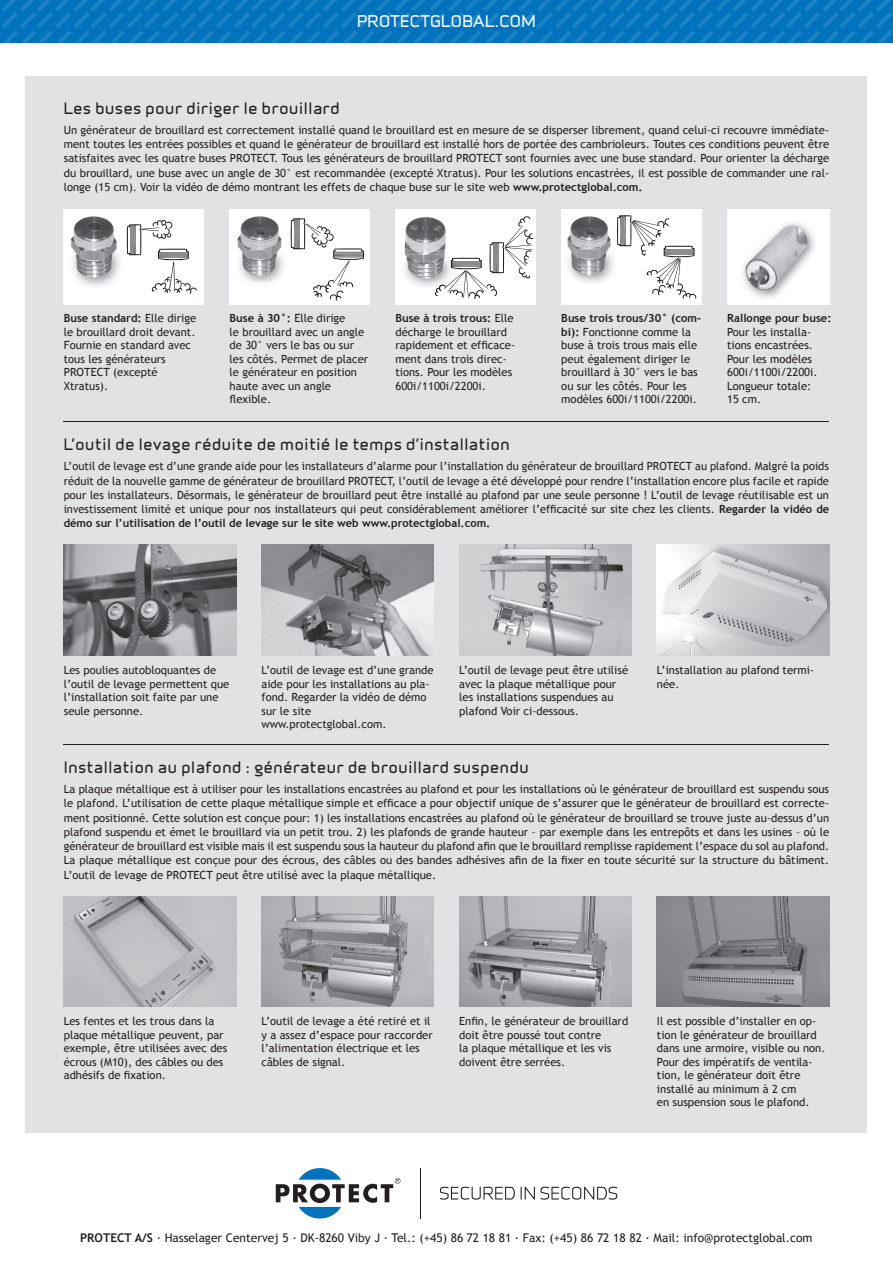
<style>
.page{position:relative;width:893px;height:1263px;background:#fff}
.page>*{position:absolute;margin:0;border:0;box-sizing:border-box;transform-origin:0 0}
.t1{font:15.3px "Infinity T Bold";letter-spacing:.03em;color:#fff}
.t2{font:15px "Infinity T Bold";letter-spacing:.05em;color:#231f20}
.t3{font:12px "Trebuchet MS";color:#231f20}
.t4{font:11.25px/13.5px "Trebuchet MS";color:#231f20}
.t5{font:700 11.25px "Trebuchet MS";color:#231f20}
.s1{font-weight:700}
</style>
<div class="page">
<svg style="left:440px;top:1187px;width:75px;height:13px"></svg>
<svg style="left:521px;top:1187px;width:96px;height:13px"></svg>
<svg style="left:276px;top:1168px;width:124px;height:50px"></svg>
<hr style="left:420px;top:1168px;width:1px;height:50px;background:#231f20">
<svg style="left:2px;top:0;width:891px;height:43px"></svg>
<div style="left:26px;top:77px;width:841px;height:1056px;background:#e1e2e4"></div>
<img style="left:261px;top:545px;width:173px;height:110px">
<img style="left:459px;top:545px;width:172px;height:110px">
<img style="left:64px;top:545px;width:172px;height:110px">
<img style="left:657px;top:545px;width:172px;height:110px">
<img style="left:261px;top:896px;width:173px;height:110px">
<img style="left:459px;top:896px;width:172px;height:110px">
<img style="left:64px;top:896px;width:172px;height:110px">
<img style="left:657px;top:896px;width:172px;height:110px">
<div style="left:230px;top:210px;width:140px;height:95px;background:#fff"></div>
<div style="left:395px;top:210px;width:141px;height:95px;background:#fff"></div>
<div style="left:561px;top:210px;width:141px;height:95px;background:#fff"></div>
<div style="left:727px;top:210px;width:102px;height:95px;background:#fff"></div>
<svg style="left:291px;top:218px;width:73px;height:83px"></svg>
<img style="left:237px;top:216px;width:47px;height:39px">
<img style="left:237px;top:255px;width:49px;height:26px">
<img style="left:402px;top:217px;width:33px;height:66px">
<img style="left:402px;top:255px;width:33px;height:7px">
<svg style="left:435px;top:216px;width:98px;height:83px"></svg>
<svg style="left:617px;top:215px;width:80px;height:84px"></svg>
<img style="left:617px;top:255px;width:1px;height:22px">
<img style="left:566px;top:255px;width:50px;height:22px">
<img style="left:567px;top:216px;width:44px;height:32px">
<img style="left:566px;top:248px;width:47px;height:18px">
<img style="left:743px;top:223px;width:72px;height:75px">
<img style="left:745px;top:226px;width:62px;height:67px">
<div style="left:64px;top:210px;width:140px;height:95px;background:#fff"></div>
<svg style="left:127px;top:220px;width:70px;height:74px"></svg>
<img style="left:70px;top:216px;width:52px;height:65px">
<img style="left:70px;top:248px;width:52px;height:7px">
<hr style="left:64px;top:421px;width:765px;height:1px;background:#231f20">
<hr style="left:64px;top:744px;width:765px;height:1px;background:#231f20">
<h1 class="t1" style="left:357px;top:10px;width:180px">PROTECTGLOBAL.COM</h1>
<h2 class="t2" style="left:64px;top:97px;width:277px">Les buses pour diriger le brouillard</h2>
<p class="t4" style="left:64px;top:123px;width:767px;line-height:14.2px;text-align:justify">Un générateur de brouillard est correctement installé quand le brouillard est en mesure de se disperser librement, quand celui-ci recouvre immédiate&shy;ment toutes les entrées possibles et quand le générateur de brouillard est installé hors de portée des cambrioleurs. Toutes ces conditions peuvent être satisfaites avec les quatre buses PROTECT. Tous les générateurs de brouillard PROTECT sont fournies avec une buse standard. Pour orienter la décharge du brouillard, une buse avec un angle de 30° est recommandée (excepté Xtratus). Pour les solutions encastrées, il est possible de commander une ral&shy;longe (15 cm). Voir la vidéo de démo montrant les effets de chaque buse sur le site web <span class="s1">www.protectglobal.com.</span></p>
<p class="t4" style="left:64px;top:312px;width:134px"><span class="s1">Buse standard:</span> Elle dirige le brouillard droit devant.<br>Fournie en standard avec tous les générateurs<br>PROTECT (excepté<br>Xtratus).</p>
<p class="t4" style="left:230px;top:312px;width:140px"><span class="s1">Buse à 30°:</span> Elle dirige<br>le brouillard avec un angle de 30° vers le bas ou sur les côtés. Permet de placer le générateur en position haute avec un angle flexible.</p>
<p class="t4" style="left:395px;top:312px;width:121px"><span class="s1">Buse à trois trous:</span> Elle décharge le brouillard rapidement et efficace&shy;ment dans trois direc&shy;tions. Pour les modèles<br>600i/1100i/2200i.</p>
<p class="t4" style="left:561px;top:312px;width:141px"><span class="s1">Buse trois trous/30° (com&shy;bi):</span> Fonctionne comme la buse à trois trous mais elle peut également diriger le brouillard à 30° vers le bas ou sur les côtés. Pour les modèles 600i/1100i/2200i.</p>
<p class="t5" style="left:727px;top:311px;width:106px">Rallonge pour buse:</p>
<p class="t4" style="left:727px;top:325px;width:92px">Pour les installa&shy;tions encastrées.<br>Pour les modèles<br>600i/1100i/2200i.<br>Longueur totale:<br>15 cm.</p>
<h2 class="t2" style="left:64px;top:433px;width:447px">L’outil de levage réduite de moitié le temps d’installation</h2>
<p class="t4" style="left:64px;top:459px;width:767px;line-height:14.2px;text-align:justify">L’outil de levage est d’une grande aide pour les installateurs d’alarme pour l’installation du générateur de brouillard PROTECT au plafond. Malgré la poids réduit de la nouvelle gamme de générateur de brouillard PROTECT, l’outil de levage a été développé pour rendre l’installation encore plus facile et rapide pour les installateurs. Désormais, le générateur de brouillard peut être installé au plafond par une seule personne ! L’outil de levage réutilisable est un investissement limité et unique pour nos installateurs qui peut considérablement améliorer l’efficacité sur site chez les clients. <span class="s1">Regarder la vidéo de démo sur l’utilisation de l’outil de levage sur le site web www.protectglobal.com.</span></p>
<p class="t4" style="left:261px;top:663px;width:174px">L’outil de levage est d’une grande aide pour les installations au pla&shy;fond. Regarder la vidéo de démo sur le site www.protectglobal.com.</p>
<p class="t4" style="left:459px;top:663px;width:170px">L’outil de levage peut être utilisé avec la plaque métallique pour les installations suspendues au plafond Voir ci-dessous.</p>
<p class="t4" style="left:64px;top:663px;width:167px">Les poulies autobloquantes de l’outil de levage permettent que l’installation soit faite par une seule personne.</p>
<p class="t4" style="left:657px;top:663px;width:159px">L’installation au plafond termi&shy;née.</p>
<h2 class="t2" style="left:64px;top:756px;width:466px">Installation au plafond : générateur de brouillard suspendu</h2>
<p class="t4" style="left:64px;top:782px;width:767px;line-height:14.2px;text-align:justify">La plaque métallique est à utiliser pour les installations encastrées au plafond et pour les installations où le générateur de brouillard est suspendu sous le plafond. L’utilisation de cette plaque métallique simple et efficace a pour objectif unique de s’assurer que le générateur de brouillard est correcte&shy;ment positionné. Cette solution est conçue pour: 1) les installations encastrées au plafond où le générateur de brouillard se trouve juste au-dessus d’un plafond suspendu et émet le brouillard via un petit trou. 2) les plafonds de grande hauteur – par exemple dans les entrepôts et dans les usines – où le générateur de brouillard est visible mais il est suspendu sous la hauteur du plafond afin que le brouillard remplisse rapidement l’espace du sol au plafond.<br>La plaque métallique est conçue pour des écrous, des câbles ou des bandes adhésives afin de la fixer en toute sécurité sur la structure du bâtiment.<br>L’outil de levage de PROTECT peut être utilisé avec la plaque métallique.</p>
<p class="t4" style="left:261px;top:1015px;width:173px">L’outil de levage a été retiré et il y a assez d’espace pour raccorder l’alimentation électrique et les câbles de signal.</p>
<p class="t4" style="left:459px;top:1015px;width:171px">Enfin, le générateur de brouillard doit être poussé tout contre<br>la plaque métallique et les vis doivent être serrées.</p>
<p class="t4" style="left:64px;top:1015px;width:165px">Les fentes et les trous dans la plaque métallique peuvent, par exemple, être utilisées avec des écrous (M10), des câbles ou des adhésifs de fixation.</p>
<p class="t4" style="left:657px;top:1015px;width:170px">Il est possible d’installer en op&shy;tion le générateur de brouillard dans une armoire, visible ou non.<br>Pour des impératifs de ventila&shy;tion, le générateur doit être installé au minimum à 2 cm<br>en suspension sous le plafond.</p>
<p class="t3" style="left:80px;top:1231px;width:734px"><span class="s1">PROTECT A/S</span> · Hasselager Centervej 5 · DK-8260 Viby J · Tel.: (+45) 86 72 18 81 · Fax: (+45) 86 72 18 82 · Mail: info@protectglobal.com</p>
</div>
